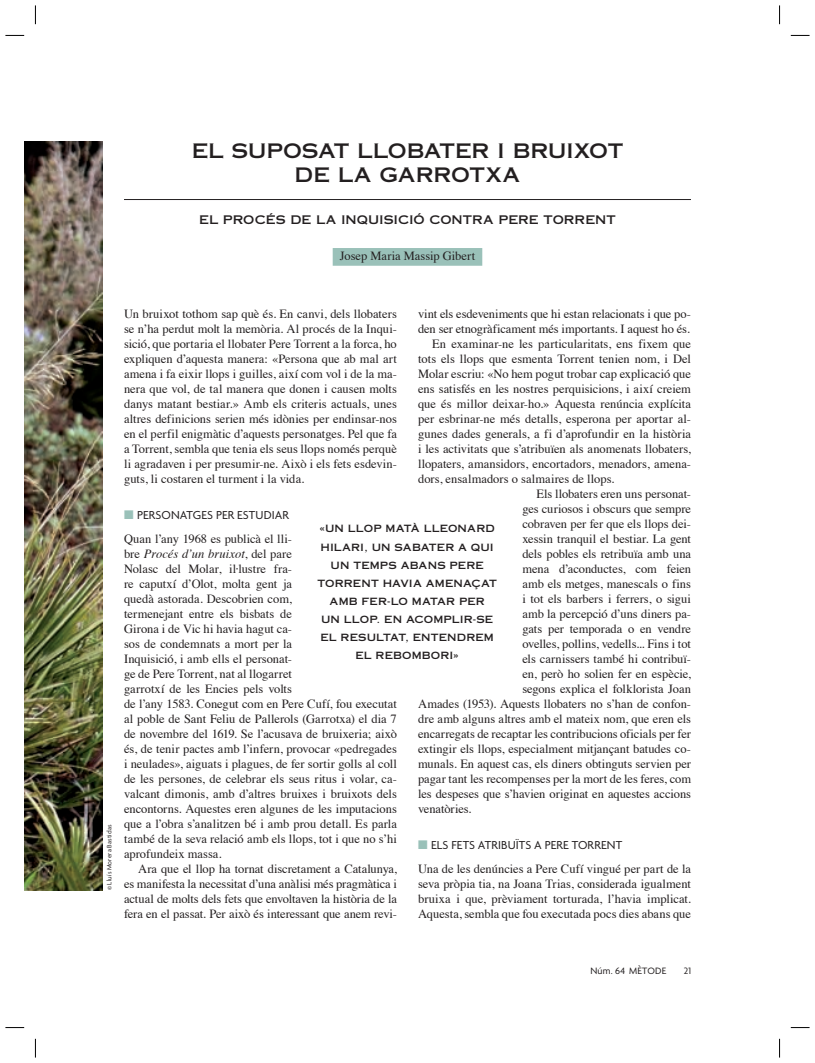
<style>
.page{position:relative;width:815px;height:1063px;background:#fff}
.page>*{position:absolute;margin:0;border:0;box-sizing:border-box;transform-origin:0 0}
.t1{font:20px/24px "Copperplate Thirty One AB";letter-spacing:-.01em;color:#231f20;text-align:center}
.t2{font:12.5px/15px "Times";color:#231f20;text-align:justify}
.t3{font:12.5px "Agenda";letter-spacing:.01em;color:#231f20}
.t4{font:11.88px "Copperplate Thirty One AB";color:#231f20}
.t5{font:10px/18.1px "Copperplate Thirty One AB";letter-spacing:.01em;color:#231f20;text-align:center}
.t6{font:10px "Agenda";letter-spacing:.025em;color:#231f20}
.t7{font:6.88px "Agenda";letter-spacing:.025em;color:#231f20}
.s1{font-style:italic}
.s2{color:#9ac1b9}
</style>
<div class="page">
<img style="left:25px;top:142px;width:78px;height:748px">
<hr style="left:124px;top:199px;width:567px;height:1px;background:#231f20">
<div style="left:333px;top:248px;width:149px;height:18px;background:#9ac1b9"></div>
<svg style="left:5px;top:35px;width:19px;height:1px"></svg>
<svg style="left:791px;top:35px;width:19px;height:1px"></svg>
<svg style="left:5px;top:1027px;width:19px;height:1px"></svg>
<svg style="left:791px;top:1027px;width:19px;height:1px"></svg>
<svg style="left:35px;top:5px;width:1px;height:19px"></svg>
<svg style="left:35px;top:1039px;width:1px;height:19px"></svg>
<svg style="left:779px;top:5px;width:1px;height:19px"></svg>
<svg style="left:779px;top:1039px;width:1px;height:19px"></svg>
<h1 class="t1" style="left:192px;top:139px;width:433px">EL SUPOSAT LLOBATER I BRUIXOT<br>DE LA GARROTXA</h1>
<p class="t4" style="left:199px;top:213px;width:418px">EL PROCÉS DE LA INQUISICIÓ CONTRA PERE TORRENT</p>
<p class="t2" style="left:340px;top:250px;width:137px">Josep Maria Massip Gibert</p>
<p class="t7" style="left:107px;top:890px;width:67px;rotate:-90deg">© Lluís Morera Bastidas</p>
<p class="t2" style="left:124px;top:307px;width:274px">Un bruixot tothom sap què és. En canvi, dels llobaters se n’ha perdut molt la memòria. Al procés de la Inqui&shy;sició, que portaria el llobater Pere Torrent a la forca, ho expliquen d’aquesta manera: «Persona que ab mal art amena i fa eixir llops i guilles, així com vol i de la ma&shy;nera que vol, de tal manera que donen i causen molts danys matant bestiar<span class="s1">.</span>» Amb els criteris actuals, unes altres definicions serien més idònies per endinsar-nos en el perfil enigmàtic d’aquests personatges. Pel que fa a Torrent, sembla que tenia els seus llops només perquè li agradaven i per presumir-ne. Això i els fets esdevin&shy;guts, li costaren el turment i la vida.</p>
<p class="t3" style="left:124px;top:510px;width:166px"><span class="s2">■</span> PERSONATGES PER ESTUDIAR</p>
<p class="t2" style="left:124px;top:532px;width:275px;text-align:left">Quan l’any 1968 es publicà el lli-<br>bre <span class="s1">Procés d’un bruixot</span>, del pare<br>Nolasc del Molar, il·lustre fra-<br>re caputxí d’Olot, molta gent ja<br>quedà astorada. Descobrien com,<br>termenejant entre els bisbats de<br>Girona i de Vic hi havia hagut ca-<br>sos de condemnats a mort per la<br>Inquisició, i amb ells el personat-<br>ge de Pere Torrent, nat al llogarret<br>garrotxí de les Encies pels volts<br>de l’any 1583. Conegut com en Pere Cufí, fou executat al poble de Sant Feliu de Pallerols (Garrotxa) el dia 7 de novembre del 1619. Se l’acusava de bruixeria; això és, de tenir pactes amb l’infern, provocar «pedregades i neulades», aiguats i plagues, de fer sortir golls al coll de les persones, de celebrar els seus ritus i volar, ca&shy;valcant dimonis, amb d’altres bruixes i bruixots dels encontorns. Aquestes eren algunes de les imputacions que a l’obra s’analitzen bé i amb prou detall. Es parla també de la seva relació amb els llops, tot i que no s’hi aprofundeix massa.</p>
<p class="t2" style="left:124px;top:862px;width:274px;text-indent:14px">Ara que el llop ha tornat discretament a Catalunya, es manifesta la necessitat d’una anàlisi més pragmàtica i actual de molts dels fets que envoltaven la història de la fera en el passat. Per això és interessant que anem revi-</p>
<p class="t2" style="left:418px;top:307px;width:274px">vint els esdeveniments que hi estan relacionats i que po-</p>
<p class="t2" style="left:418px;top:322px;width:273px">den ser etnogràficament més importants. I aquest ho és.</p>
<p class="t2" style="left:432px;top:337px;width:260px">En examinar-ne les particularitats, ens fixem que</p>
<p class="t2" style="left:418px;top:352px;width:274px">tots els llops que esmenta Torrent tenien nom, i Del</p>
<p class="t2" style="left:418px;top:367px;width:274px">Molar escriu: «No hem pogut trobar cap explicació que</p>
<p class="t2" style="left:418px;top:382px;width:274px">ens satisfés en les nostres perquisicions, i així creiem</p>
<p class="t2" style="left:418px;top:397px;width:274px">que és millor deixar-ho.» Aquesta renúncia explícita</p>
<p class="t2" style="left:418px;top:412px;width:274px">per esbrinar-ne més detalls, esperona per aportar al-</p>
<p class="t2" style="left:418px;top:427px;width:274px">gunes dades generals, a fi d’aprofundir en la història</p>
<p class="t2" style="left:418px;top:442px;width:274px">i les activitats que s’atribuïen als anomenats llobaters,</p>
<p class="t2" style="left:418px;top:457px;width:274px">llopaters, amansidors, encortadors, menadors, amena-</p>
<p class="t2" style="left:418px;top:472px;width:198px">dors, ensalmadors o salmaires de llops.</p>
<p class="t2" style="left:537px;top:487px;width:156px">Els llobaters eren uns personat-</p>
<p class="t2" style="left:522px;top:502px;width:170px">ges curiosos i obscurs que sempre</p>
<p class="t2" style="left:522px;top:517px;width:170px">cobraven per fer que els llops dei-</p>
<p class="t2" style="left:522px;top:532px;width:170px">xessin tranquil el bestiar. La gent</p>
<p class="t2" style="left:522px;top:547px;width:170px">dels pobles els retribuïa amb una</p>
<p class="t2" style="left:522px;top:562px;width:170px">mena d’aconductes, com feien</p>
<p class="t2" style="left:522px;top:577px;width:170px">amb els metges, manescals o fins</p>
<p class="t2" style="left:522px;top:592px;width:170px">i tot els barbers i ferrers, o sigui</p>
<p class="t2" style="left:522px;top:607px;width:170px">amb la percepció d’uns diners pa-</p>
<p class="t2" style="left:522px;top:622px;width:170px">gats per temporada o en vendre</p>
<p class="t2" style="left:522px;top:637px;width:170px">ovelles, pollins, vedells... Fins i tot</p>
<p class="t2" style="left:522px;top:652px;width:170px">els carnissers també hi contribuï-</p>
<p class="t2" style="left:522px;top:667px;width:170px">en, però ho solien fer en espècie,</p>
<p class="t2" style="left:522px;top:682px;width:170px">segons explica el folklorista Joan</p>
<p class="t2" style="left:418px;top:697px;width:274px">Amades (1953). Aquests llobaters no s’han de confon-</p>
<p class="t2" style="left:418px;top:712px;width:274px">dre amb alguns altres amb el mateix nom, que eren els</p>
<p class="t2" style="left:418px;top:727px;width:274px">encarregats de recaptar les contribucions oficials per fer</p>
<p class="t2" style="left:418px;top:742px;width:274px">extingir els llops, especialment mitjançant batudes co-</p>
<p class="t2" style="left:418px;top:757px;width:274px">munals. En aquest cas, els diners obtinguts servien per</p>
<p class="t2" style="left:418px;top:772px;width:274px">pagar tant les recompenses per la mort de les feres, com</p>
<p class="t2" style="left:418px;top:787px;width:274px">les despeses que s’havien originat en aquestes accions</p>
<p class="t2" style="left:418px;top:802px;width:55px">venatòries.</p>
<p class="t3" style="left:418px;top:840px;width:206px"><span class="s2">■</span> ELS FETS ATRIBUÏTS A PERE TORRENT</p>
<p class="t2" style="left:418px;top:862px;width:274px">Una de les denúncies a Pere Cufí vingué per part de la seva pròpia tia, na Joana Trias, considerada igualment bruixa i que, prèviament torturada, l’havia implicat.<br>Aquesta, sembla que fou executada pocs dies abans que</p>
<p class="t5" style="left:317px;top:520px;width:181px">«UN LLOP MATÀ LLEONARD<br>HILARI, UN SABATER A QUI<br>UN TEMPS ABANS PERE<br>TORRENT HAVIA AMENAÇAT<br>AMB FER-LO MATAR PER<br>UN LLOP. EN ACOMPLIR-SE<br>EL RESULTAT, ENTENDREM<br>EL REBOMBORI»</p>
<p class="t6" style="left:590px;top:967px;width:77px">Núm. 64 MÈTODE</p>
<p class="t6" style="left:684px;top:967px;width:9px">21</p>
</div>
